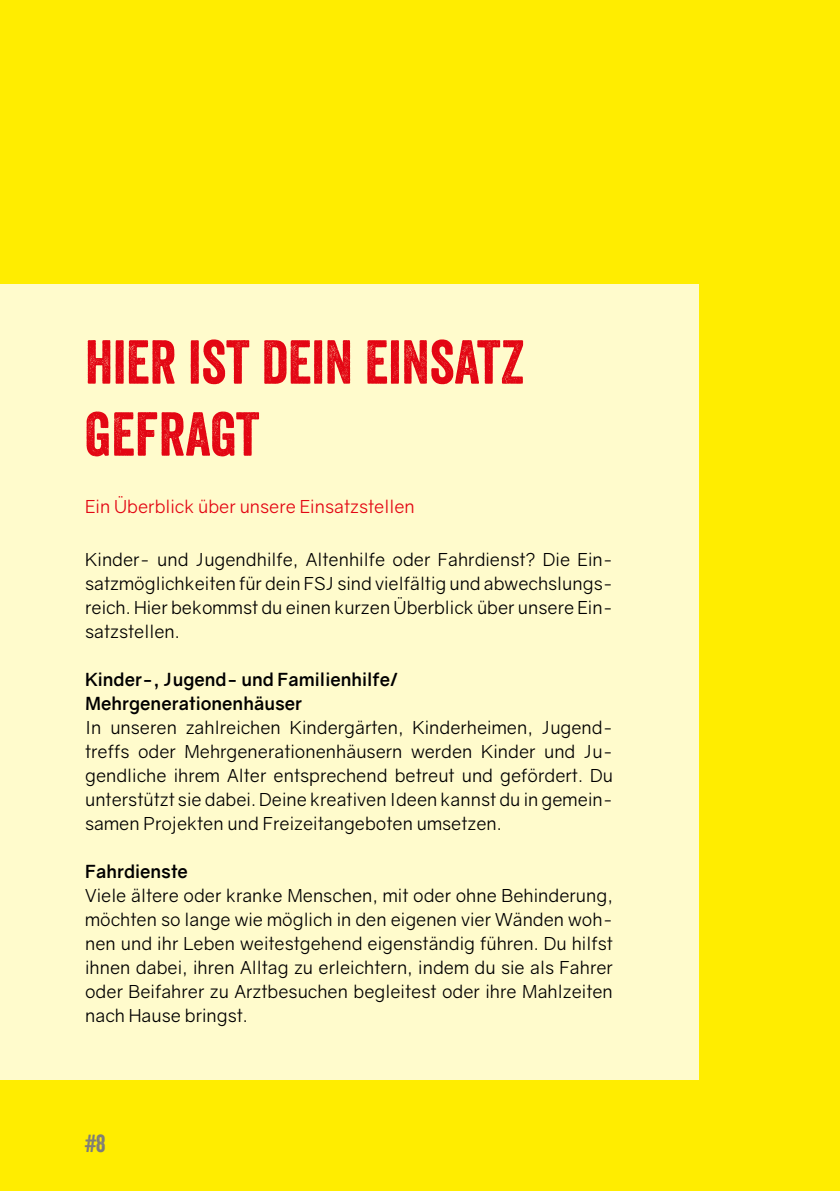
<style>
.page{position:relative;width:840px;height:1191px;background:#fff}
.page>*{position:absolute;margin:0;border:0;box-sizing:border-box;transform-origin:0 0}
.t1{font:60px/72px "Veneer";color:#e30613}
.t2{font:24px "Veneer";color:#7c7b7b}
.t3{font:18px/24px "Gravity";color:#000;text-align:justify}
.t4{font:700 18px/24px "Gravity";color:#000}
.t5{font:18px "Gravity";color:#e30613}
</style>
<div class="page">
<div style="left:0;top:0;width:839px;height:1191px;background:#ffed00"></div>
<div style="left:0;top:283px;width:697px;height:796px;background:#fffbcc"></div>
<h1 class="t1" style="left:85px;top:326px;width:440px">HIER IST DEIN EINSATZ<br>GEFRAGT</h1>
<p class="t5" style="left:85px;top:496px;width:331px">Ein Überblick über unsere Einsatzstellen</p>
<p class="t3" style="left:85px;top:547px;width:529px">Kinder- und Jugendhilfe, Altenhilfe oder Fahrdienst? Die Ein&shy;satzmöglichkeiten für dein FSJ sind vielfältig und abwechslungs&shy;reich. Hier bekommst du einen kurzen Überblick über unsere Ein&shy;satzstellen.</p>
<p class="t4" style="left:85px;top:668px;width:314px">Kinder-, Jugend- und Familienhilfe/<br>Mehrgenerationenhäuser</p>
<p class="t3" style="left:85px;top:715px;width:529px">In unseren zahlreichen Kindergärten, Kinderheimen, Jugend&shy;treffs oder Mehrgenerationenhäusern werden Kinder und Ju&shy;gendliche ihrem Alter entsprechend betreut und gefördert. Du unterstützt sie dabei. Deine kreativen Ideen kannst du in gemein&shy;samen Projekten und Freizeitangeboten umsetzen.</p>
<p class="t4" style="left:85px;top:859px;width:104px">Fahrdienste</p>
<p class="t3" style="left:85px;top:883px;width:529px">Viele ältere oder kranke Menschen, mit oder ohne Behinderung, möchten so lange wie möglich in den eigenen vier Wänden woh&shy;nen und ihr Leben weitestgehend eigenständig führen. Du hilfst ihnen dabei, ihren Alltag zu erleichtern, indem du sie als Fahrer oder Beifahrer zu Arztbesuchen begleitest oder ihre Mahlzeiten nach Hause bringst.</p>
<h2 class="t2" style="left:85px;top:1128px;width:22px">#8</h2>
</div>
